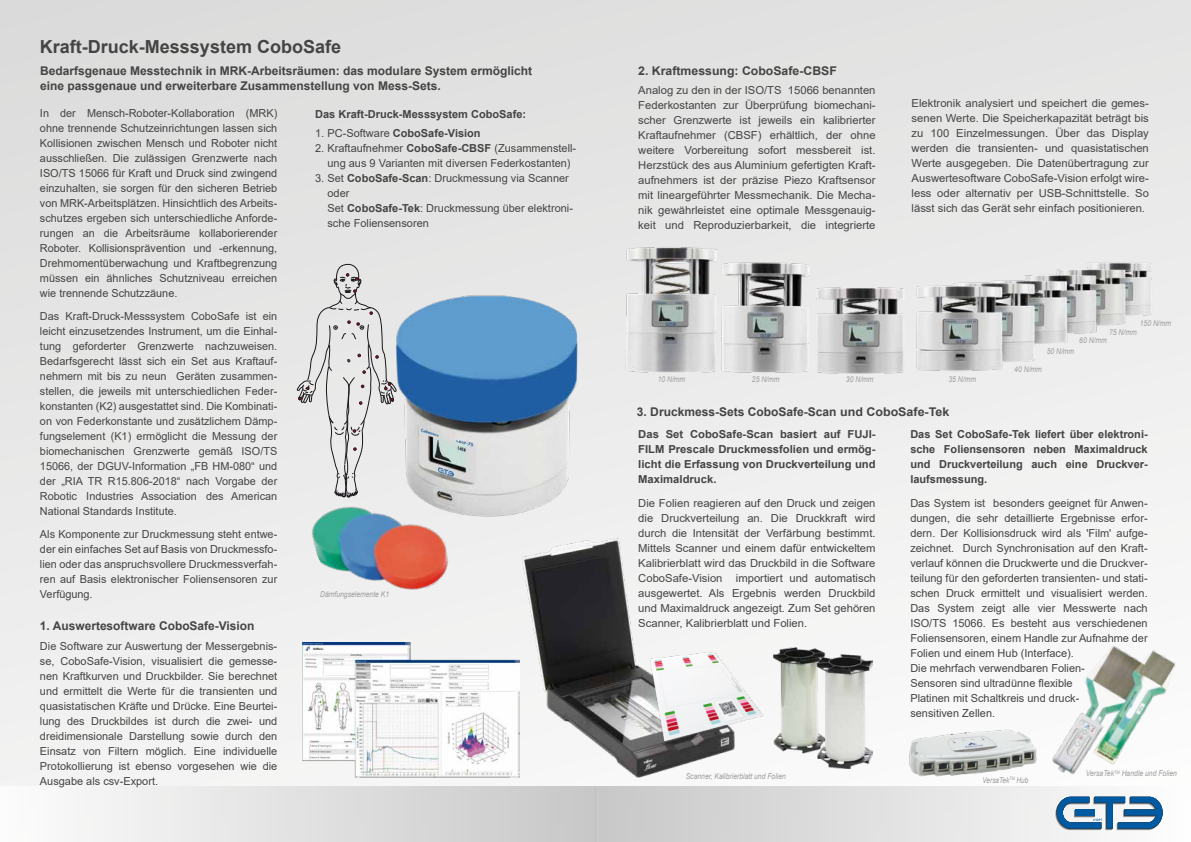
<style>
.page{position:relative;width:1191px;height:842px;background:#fff}
.page>*{position:absolute;margin:0;border:0;box-sizing:border-box;transform-origin:0 0}
.t1{font:700 18px "Arial";color:#444}
.t2{font:700 12px/15px "Arial";color:#444}
.t3{font:11px/15px "Arial";color:#444;text-align:justify}
.t4{font:700 11px/15px "Arial";color:#444;text-align:justify}
.t5{font:italic 8px "Arial";color:#9c9e9f;scale:.85 1}
.t6{font:italic 8px "Arial";color:#9c9e9f;scale:.81 1}
.s1{font-weight:400}
.s2{font-weight:700}
</style>
<div class="page">
<div style="left:0;top:0;width:1191px;height:842px;background:linear-gradient(to bottom,#dfdfdf,#f9f8f8)"></div>
<div style="left:0;top:786px;width:595px;height:56px;background:linear-gradient(to right,#fdfcfc,#c8c7c8)"></div>
<div style="left:595px;top:786px;width:596px;height:56px;background:linear-gradient(to right,#c8c8c8,#fefdfd)"></div>
<img style="left:520px;top:538px;width:217px;height:241px">
<img style="left:302px;top:642px;width:217px;height:136px">
<img style="left:773px;top:647px;width:99px;height:121px">
<svg style="left:297px;top:264px;width:99px;height:233px;background:#d9d8d9"></svg>
<img style="left:1049px;top:637px;width:129px;height:148px">
<svg style="left:1055px;top:796px;width:107px;height:34px"></svg>
<img style="left:302px;top:472px;width:158px;height:153px">
<img style="left:391px;top:292px;width:190px;height:226px">
<img style="left:625px;top:246px;width:91px;height:127px">
<img style="left:816px;top:287px;width:89px;height:87px">
<img style="left:915px;top:261px;width:239px;height:111px">
<img style="left:721px;top:263px;width:89px;height:111px">
<img style="left:898px;top:713px;width:147px;height:84px">
<img style="left:648px;top:650px;width:115px;height:93px">
<h1 class="t1" style="left:40px;top:34px;width:303px">Kraft-Druck-Messsystem CoboSafe</h1>
<p class="t2" style="left:40px;top:63px;width:493px">Bedarfsgenaue Messtechnik in MRK-Arbeitsräumen: das modulare System ermöglicht eine passgenaue und erweiterbare Zusammenstellung von Mess-Sets.</p>
<p class="t3" style="left:40px;top:106px;width:239px">In der Mensch-Roboter-Kollaboration (MRK) ohne trennende Schutzeinrichtungen lassen sich Kollisionen zwischen Mensch und Roboter nicht ausschließen. Die zulässigen Grenzwerte nach ISO/TS 15066 für Kraft und Druck sind zwingend einzuhalten, sie sorgen für den sicheren Betrieb von MRK-Arbeitsplätzen. Hinsichtlich des Arbeits&shy;schutzes ergeben sich unterschiedliche Anforde&shy;rungen an die Arbeitsräume kollaborierender Roboter. Kollisionsprävention und -erkennung, Drehmomentüberwachung und Kraftbegrenzung müssen ein ähnliches Schutzniveau erreichen wie trennende Schutzzäune.</p>
<p class="t3" style="left:40px;top:309px;width:239px">Das Kraft-Druck-Messsystem CoboSafe ist ein leicht einzusetzendes Instrument, um die Einhal&shy;tung geforderter Grenzwerte nachzuweisen.<br>Bedarfsgerecht lässt sich ein Set aus Kraftauf&shy;nehmern mit bis zu neun Geräten zusammen&shy;stellen, die jeweils mit unterschiedlichen Feder&shy;konstanten (K2) ausgestattet sind. Die Kombinati&shy;on von Federkonstante und zusätzlichem Dämp&shy;fungselement (K1) ermöglicht die Messung der biomechanischen Grenzwerte gemäß ISO/TS 15066, der DGUV-Information „FB HM-080“ und der „RIA TR R15.806-2018“ nach Vorgabe der Robotic Industries Association des American National Standards Institute.</p>
<p class="t3" style="left:40px;top:527px;width:239px">Als Komponente zur Druckmessung steht entwe&shy;der ein einfaches Set auf Basis von Druckmessfo&shy;lien oder das anspruchsvollere Druckmessverfah&shy;ren auf Basis elektronischer Foliensensoren zur Verfügung.</p>
<p class="t2" style="left:40px;top:618px;width:216px">1. Auswertesoftware CoboSafe-Vision</p>
<p class="t3" style="left:40px;top:638px;width:239px">Die Software zur Auswertung der Messergebnis&shy;se, CoboSafe-Vision, visualisiert die gemesse&shy;nen Kraftkurven und Druckbilder. Sie berechnet und ermittelt die Werte für die transienten und quasistatischen Kräfte und Drücke. Eine Beurtei&shy;lung des Druckbildes ist durch die zwei- und dreidimensionale Darstellung sowie durch den Einsatz von Filtern möglich. Eine individuelle Protokollierung ist ebenso vorgesehen wie die Ausgabe als csv-Export.</p>
<p class="t4" style="left:315px;top:106px;width:212px">Das Kraft-Druck-Messsystem CoboSafe:</p>
<p class="t4" style="left:315px;top:125px;width:167px"><span class="s1">1. PC-Software</span> CoboSafe-Vision</p>
<p class="t3" style="left:315px;top:140px;width:262px;text-align:center">2. Kraftaufnehmer <span class="s2">CoboSafe-CBSF</span> (Zusammenstell&shy;ung aus 9 Varianten mit diversen Federkostanten)</p>
<p class="t3" style="left:327px;top:170px;width:247px;text-align:left;text-indent:-12px">3. Set <span class="s2">CoboSafe-Scan</span>: Druckmessung via Scanner oder<br>Set <span class="s2">CoboSafe-Tek</span>: Druckmessung über elektroni&shy;sche Foliensensoren</p>
<p class="t5" style="left:320px;top:589px;width:83px">Dämfungselemente K1</p>
<p class="t2" style="left:638px;top:64px;width:200px">2. Kraftmessung: CoboSafe-CBSF</p>
<p class="t3" style="left:638px;top:83px;width:239px">Analog zu den in der ISO/TS 15066 benannten Federkostanten zur Überprüfung biomechani&shy;scher Grenzwerte ist jeweils ein kalibrierter Kraftaufnehmer (CBSF) erhältlich, der ohne weitere Vorbereitung sofort messbereit ist.<br>Herzstück des aus Aluminium gefertigten Kraft&shy;aufnehmers ist der präzise Piezo Kraftsensor mit lineargeführter Messmechanik. Die Mecha&shy;nik gewährleistet eine optimale Messgenauig&shy;keit und Reproduzierbarkeit, die integrierte</p>
<p class="t3" style="left:911px;top:95px;width:239px">Elektronik analysiert und speichert die gemes&shy;senen Werte. Die Speicherkapazität beträgt bis zu 100 Einzelmessungen. Über das Display werden die transienten- und quasistatischen Werte ausgegeben. Die Datenübertragung zur Auswertesoftware CoboSafe-Vision erfolgt wire&shy;less oder alternativ per USB-Schnittstelle. So lässt sich das Gerät sehr einfach positionieren.</p>
<p class="t5" style="left:1139px;top:318px;width:38px">150 N/mm</p>
<p class="t5" style="left:1109px;top:327px;width:34px">75 N/mm</p>
<p class="t5" style="left:1079px;top:335px;width:34px">60 N/mm</p>
<p class="t5" style="left:1046px;top:346px;width:34px">50 N/mm</p>
<p class="t5" style="left:1014px;top:364px;width:34px">40 N/mm</p>
<p class="t5" style="left:657px;top:374px;width:34px">10 N/mm</p>
<p class="t5" style="left:752px;top:374px;width:34px">25 N/mm</p>
<p class="t5" style="left:846px;top:374px;width:34px">30 N/mm</p>
<p class="t5" style="left:948px;top:374px;width:34px">35 N/mm</p>
<p class="t2" style="left:637px;top:404px;width:314px">3. Druckmess-Sets CoboSafe-Scan und CoboSafe-Tek</p>
<p class="t4" style="left:638px;top:427px;width:239px">Das Set CoboSafe-Scan basiert auf FUJI-FILM Prescale Druckmessfolien und ermög&shy;licht die Erfassung von Druckverteilung und Maximaldruck.</p>
<p class="t3" style="left:638px;top:496px;width:239px">Die Folien reagieren auf den Druck und zeigen die Druckverteilung an. Die Druckkraft wird durch die Intensität der Verfärbung bestimmt.<br>Mittels Scanner und einem dafür entwickeltem Kalibrierblatt wird das Druckbild in die Software CoboSafe-Vision importiert und automatisch ausgewertet. Als Ergebnis werden Druckbild und Maximaldruck angezeigt. Zum Set gehören Scanner, Kalibrierblatt und Folien.</p>
<p class="t5" style="left:686px;top:771px;width:119px">Scanner, Kalibrierblatt und Folien</p>
<p class="t4" style="left:910px;top:427px;width:239px">Das Set CoboSafe-Tek liefert über elektroni&shy;sche Foliensensoren neben Maximaldruck und Druckverteilung auch eine Druckver&shy;laufsmessung.</p>
<p class="t3" style="left:910px;top:496px;width:239px;text-align:left">Das System ist besonders geeignet für Anwen&shy;dungen, die sehr detaillierte Ergebnisse erfor&shy;dern. Der Kollisionsdruck wird als 'Film' aufge&shy;zeichnet. Durch Synchronisation auf den Kraft&shy;verlauf können die Druckwerte und die Druckver&shy;teilung für den geforderten transienten- und stati&shy;schen Druck ermittelt und visualisiert werden.<br>Das System zeigt alle vier Messwerte nach ISO/TS 15066. Es besteht aus verschiedenen Foliensensoren, einem Handle zur Aufnahme der Folien und einem Hub (Interface).<br>Die mehrfach verwendbaren Folien-<br>Sensoren sind ultradünne flexible<br>Platinen mit Schaltkreis und druck-<br>sensitiven Zellen.</p>
<p class="t6" style="left:982px;top:775px;width:58px">VersaTek<sup>TM</sup> Hub</p>
<p class="t5" style="left:1085px;top:768px;width:109px">VersaTek<sup>TM</sup> Handle und Folien</p>
</div>
